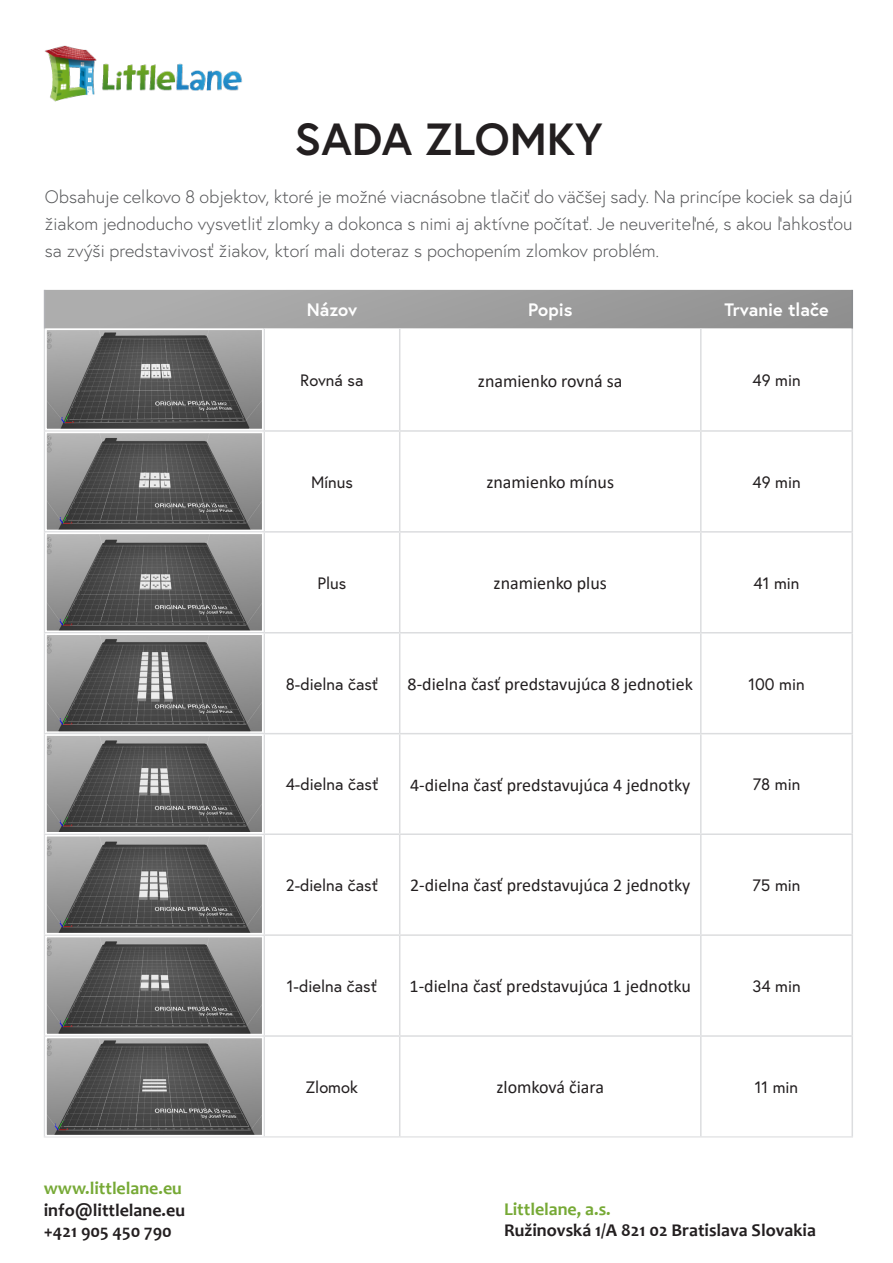
<style>
.page{position:relative;width:893px;height:1263px;background:#fff}
.page>*{position:absolute;margin:0;border:0;box-sizing:border-box;transform-origin:0 0}
.t1{font:700 45px "Europa";color:#231f20}
.t2{font:300 18px/27px "Europa";color:#57585a;text-align:justify}
.t3{font:18px "Calibri";color:#231f20}
.t4{font:700 18px/21.6px "Candara";color:#231f20}
.t5{font:700 18px "Candara";color:#76a935}
.t6{font:700 18px "Europa";color:#fff}
.t7{font:16.5px "Europa";color:#231f20}
</style>
<div class="page">
<img style="left:44px;top:45px;width:199px;height:57px">
<svg style="left:45px;top:290px;width:806px;height:39px;background:#a1a1a1"></svg>
<svg style="left:265px;top:329px;width:586px;height:807px"></svg>
<hr style="left:700px;top:329px;width:2px;height:101px;background:#dcdddf">
<hr style="left:851px;top:329px;width:2px;height:101px;background:#dcdddf">
<hr style="left:400px;top:430px;width:301px;height:2px;background:#dcdddf">
<hr style="left:701px;top:430px;width:152px;height:2px;background:#dcdddf">
<hr style="left:700px;top:432px;width:2px;height:99px;background:#dcdddf">
<hr style="left:851px;top:432px;width:2px;height:99px;background:#dcdddf">
<hr style="left:400px;top:531px;width:301px;height:2px;background:#dcdddf">
<hr style="left:701px;top:531px;width:152px;height:2px;background:#dcdddf">
<hr style="left:700px;top:533px;width:2px;height:99px;background:#dcdddf">
<hr style="left:851px;top:533px;width:2px;height:99px;background:#dcdddf">
<hr style="left:400px;top:632px;width:301px;height:1px;background:#dcdddf">
<hr style="left:701px;top:632px;width:152px;height:1px;background:#dcdddf">
<hr style="left:700px;top:633px;width:2px;height:100px;background:#dcdddf">
<hr style="left:851px;top:633px;width:2px;height:100px;background:#dcdddf">
<hr style="left:400px;top:733px;width:301px;height:1px;background:#dcdddf">
<hr style="left:701px;top:733px;width:152px;height:1px;background:#dcdddf">
<hr style="left:700px;top:734px;width:2px;height:99px;background:#dcdddf">
<hr style="left:851px;top:734px;width:2px;height:99px;background:#dcdddf">
<hr style="left:400px;top:833px;width:301px;height:2px;background:#dcdddf">
<hr style="left:701px;top:833px;width:152px;height:2px;background:#dcdddf">
<hr style="left:700px;top:835px;width:2px;height:99px;background:#dcdddf">
<hr style="left:851px;top:835px;width:2px;height:99px;background:#dcdddf">
<hr style="left:400px;top:934px;width:301px;height:2px;background:#dcdddf">
<hr style="left:701px;top:934px;width:152px;height:2px;background:#dcdddf">
<hr style="left:700px;top:936px;width:2px;height:99px;background:#dcdddf">
<hr style="left:851px;top:936px;width:2px;height:99px;background:#dcdddf">
<hr style="left:400px;top:1035px;width:301px;height:2px;background:#dcdddf">
<hr style="left:701px;top:1035px;width:152px;height:2px;background:#dcdddf">
<hr style="left:700px;top:1037px;width:2px;height:99px;background:#dcdddf">
<hr style="left:851px;top:1037px;width:2px;height:99px;background:#dcdddf">
<hr style="left:399px;top:329px;width:1px;height:101px;background:#dcdddf">
<hr style="left:264px;top:430px;width:136px;height:2px;background:#dcdddf">
<hr style="left:399px;top:432px;width:1px;height:99px;background:#dcdddf">
<hr style="left:264px;top:531px;width:136px;height:2px;background:#dcdddf">
<hr style="left:399px;top:533px;width:1px;height:99px;background:#dcdddf">
<hr style="left:264px;top:632px;width:136px;height:1px;background:#dcdddf">
<hr style="left:399px;top:633px;width:1px;height:100px;background:#dcdddf">
<hr style="left:264px;top:733px;width:136px;height:1px;background:#dcdddf">
<hr style="left:399px;top:734px;width:1px;height:99px;background:#dcdddf">
<hr style="left:264px;top:833px;width:136px;height:2px;background:#dcdddf">
<hr style="left:399px;top:835px;width:1px;height:99px;background:#dcdddf">
<hr style="left:264px;top:934px;width:136px;height:2px;background:#dcdddf">
<hr style="left:399px;top:936px;width:1px;height:99px;background:#dcdddf">
<hr style="left:264px;top:1035px;width:136px;height:2px;background:#dcdddf">
<hr style="left:399px;top:1037px;width:1px;height:99px;background:#dcdddf">
<hr style="left:44px;top:329px;width:1px;height:101px;background:#dcdddf">
<hr style="left:263px;top:329px;width:2px;height:101px;background:#dcdddf">
<hr style="left:44px;top:430px;width:220px;height:2px;background:#dcdddf">
<hr style="left:44px;top:432px;width:1px;height:99px;background:#dcdddf">
<hr style="left:263px;top:432px;width:2px;height:99px;background:#dcdddf">
<hr style="left:44px;top:531px;width:220px;height:2px;background:#dcdddf">
<hr style="left:44px;top:533px;width:1px;height:99px;background:#dcdddf">
<hr style="left:263px;top:533px;width:2px;height:99px;background:#dcdddf">
<hr style="left:44px;top:632px;width:220px;height:1px;background:#dcdddf">
<hr style="left:44px;top:633px;width:1px;height:100px;background:#dcdddf">
<hr style="left:263px;top:633px;width:2px;height:100px;background:#dcdddf">
<hr style="left:44px;top:733px;width:220px;height:1px;background:#dcdddf">
<hr style="left:44px;top:734px;width:1px;height:99px;background:#dcdddf">
<hr style="left:263px;top:734px;width:2px;height:99px;background:#dcdddf">
<hr style="left:44px;top:833px;width:220px;height:2px;background:#dcdddf">
<hr style="left:44px;top:835px;width:1px;height:99px;background:#dcdddf">
<hr style="left:263px;top:835px;width:2px;height:99px;background:#dcdddf">
<hr style="left:44px;top:934px;width:220px;height:2px;background:#dcdddf">
<hr style="left:44px;top:936px;width:1px;height:99px;background:#dcdddf">
<hr style="left:263px;top:936px;width:2px;height:99px;background:#dcdddf">
<hr style="left:44px;top:1035px;width:220px;height:2px;background:#dcdddf">
<hr style="left:44px;top:1037px;width:1px;height:99px;background:#dcdddf">
<hr style="left:263px;top:1037px;width:2px;height:99px;background:#dcdddf">
<hr style="left:44px;top:1136px;width:220px;height:1px;background:#dcdddf">
<hr style="left:264px;top:1136px;width:136px;height:1px;background:#dcdddf">
<hr style="left:400px;top:1136px;width:301px;height:1px;background:#dcdddf">
<hr style="left:701px;top:1136px;width:152px;height:1px;background:#dcdddf">
<hr style="left:44px;top:290px;width:1px;height:39px;background:#b2b3b7">
<hr style="left:851px;top:290px;width:2px;height:39px;background:#8a8c8f">
<img style="left:48px;top:332px;width:212px;height:95px">
<div style="left:45px;top:329px;width:218px;height:101px;border:2px solid #fff"></div>
<img style="left:48px;top:435px;width:212px;height:93px">
<div style="left:45px;top:432px;width:218px;height:99px;border:2px solid #fff"></div>
<img style="left:48px;top:536px;width:212px;height:93px">
<div style="left:45px;top:533px;width:218px;height:99px;border:2px solid #fff"></div>
<img style="left:48px;top:636px;width:212px;height:94px">
<div style="left:45px;top:633px;width:218px;height:100px;border:2px solid #fff"></div>
<img style="left:48px;top:737px;width:212px;height:93px">
<div style="left:45px;top:734px;width:218px;height:99px;border:2px solid #fff"></div>
<img style="left:48px;top:838px;width:212px;height:93px">
<div style="left:45px;top:835px;width:218px;height:99px;border:2px solid #fff"></div>
<img style="left:48px;top:939px;width:212px;height:93px">
<div style="left:45px;top:936px;width:218px;height:99px;border:2px solid #fff"></div>
<img style="left:48px;top:1040px;width:212px;height:93px">
<div style="left:45px;top:1037px;width:218px;height:99px;border:2px solid #fff"></div>
<p class="t1" style="left:295px;top:108px;width:310px">SADA ZLOMKY</p>
<p class="t2" style="left:45px;top:183px;width:809px">Obsahuje celkovo 8 objektov, ktoré je možné viacnásobne tlačiť do väčšej sady. Na princípe kociek sa dajú žiakom jednoducho vysvetliť zlomky a dokonca s nimi aj aktívne počítať. Je neuveriteľné, s akou ľahkosťou sa zvýši predstavivosť žiakov, ktorí mali doteraz s pochopením zlomkov problém.</p>
<p class="t6" style="left:307px;top:298px;width:52px">Názov</p>
<p class="t6" style="left:528px;top:298px;width:46px">Popis</p>
<p class="t6" style="left:724px;top:298px;width:106px">Trvanie tlače</p>
<p class="t7" style="left:300px;top:370px;width:65px">Rovná sa</p>
<p class="t3" style="left:478px;top:368px;width:146px">znamienko rovná sa</p>
<p class="t7" style="left:752px;top:370px;width:50px">49 min</p>
<p class="t7" style="left:311px;top:471px;width:43px">Mínus</p>
<p class="t3" style="left:486px;top:470px;width:129px">znamienko mínus</p>
<p class="t7" style="left:752px;top:471px;width:50px">49 min</p>
<p class="t7" style="left:317px;top:572px;width:30px">Plus</p>
<p class="t3" style="left:494px;top:571px;width:115px">znamienko plus</p>
<p class="t7" style="left:754px;top:572px;width:47px">41 min</p>
<p class="t7" style="left:286px;top:673px;width:94px">8-dielna časť</p>
<p class="t3" style="left:408px;top:671px;width:287px">8-dielna časť predstavujúca 8 jednotiek</p>
<p class="t7" style="left:748px;top:673px;width:58px">100 min</p>
<p class="t7" style="left:286px;top:774px;width:94px">4-dielna časť</p>
<p class="t3" style="left:410px;top:772px;width:282px">4-dielna časť predstavujúca 4 jednotky</p>
<p class="t7" style="left:753px;top:774px;width:49px">78 min</p>
<p class="t7" style="left:286px;top:875px;width:94px">2-dielna časť</p>
<p class="t3" style="left:410px;top:873px;width:282px">2-dielna časť predstavujúca 2 jednotky</p>
<p class="t7" style="left:753px;top:875px;width:49px">75 min</p>
<p class="t7" style="left:287px;top:976px;width:91px">1-dielna časť</p>
<p class="t3" style="left:410px;top:974px;width:283px">1-dielna časť predstavujúca 1 jednotku</p>
<p class="t7" style="left:752px;top:976px;width:50px">34 min</p>
<p class="t5" style="left:44px;top:1177px;width:140px">www.littlelane.eu</p>
<p class="t4" style="left:44px;top:1199px;width:143px">info@littlelane.eu +421 905 450 790</p>
<p class="t7" style="left:306px;top:1076px;width:54px">Zlomok</p>
<p class="t3" style="left:496px;top:1075px;width:109px">zlomková čiara</p>
<p class="t7" style="left:755px;top:1076px;width:45px">11 min</p>
<p class="t5" style="left:504px;top:1197px;width:108px">Littlelane, a.s.</p>
<p class="t4" style="left:504px;top:1219px;width:313px">Ružinovská 1/A 821 02 Bratislava Slovakia</p>
</div>
